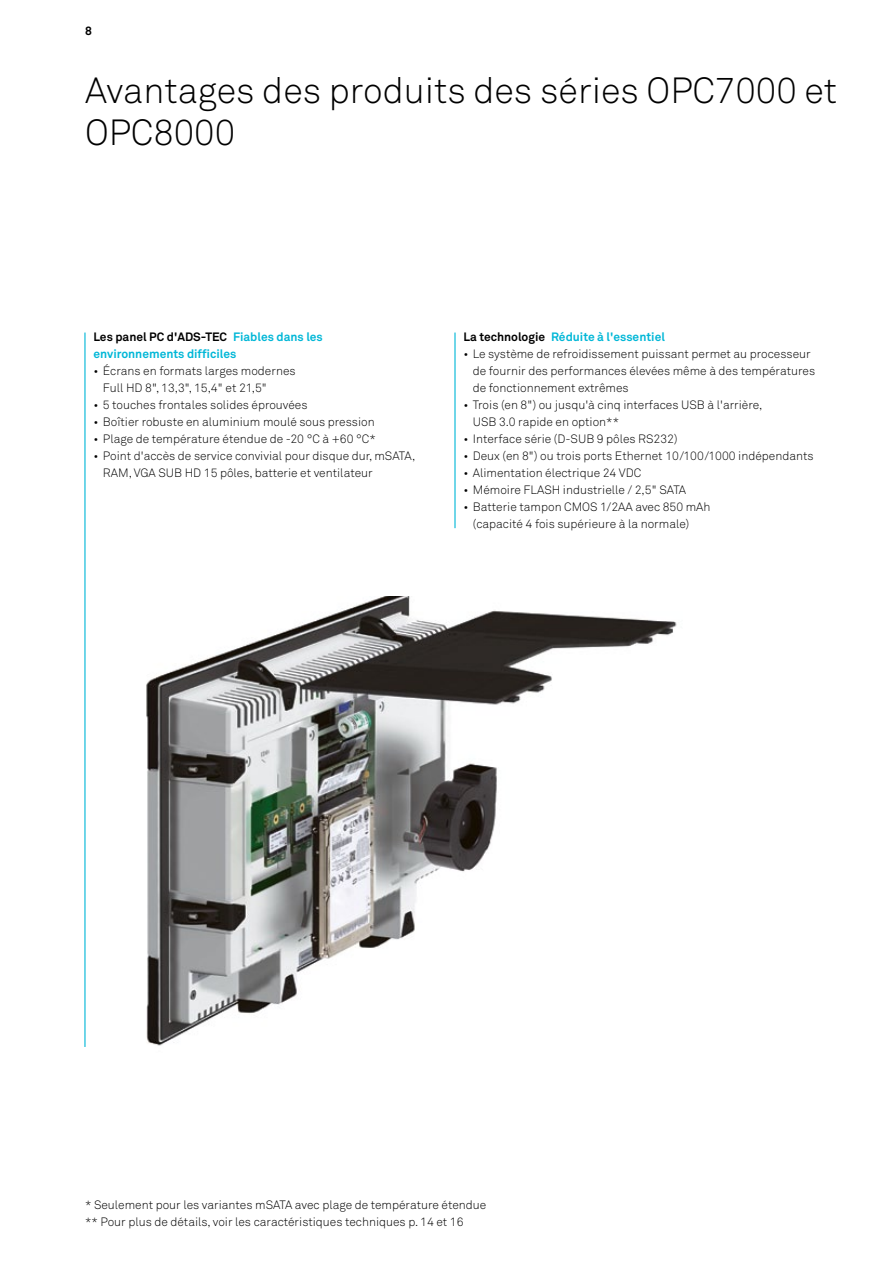
<style>
.page{position:relative;width:893px;height:1263px;background:#fff}
.page>*{position:absolute;margin:0;border:0;box-sizing:border-box;transform-origin:0 0}
.t1{font:300 36px/42.5px "Akkurat";color:#000}
.t2{font:300 12px/17px "Akkurat";color:#000}
.t3{font:700 12px/17px "Akkurat";color:#00b7d7}
.t4{font:700 12px "Akkurat";color:#000}
.s1{color:#000}
</style>
<div class="page">
<img style="left:146px;top:596px;width:531px;height:450px">
<hr style="left:84px;top:333px;width:2px;height:714px;background:#00b7d7">
<hr style="left:454px;top:333px;width:2px;height:195px;background:#00b7d7">
<p class="t4" style="left:85px;top:23px;width:8px">8</p>
<h1 class="t1" style="left:85px;top:68px;width:754px">Avantages des produits des séries OPC7000 et<br>OPC8000</h1>
<p class="t3" style="left:94px;top:328px;width:231px"><span class="s1">Les panel PC d'ADS-TEC</span> Fiables dans les environnements difficiles</p>
<p class="t2" style="left:103px;top:362px;width:194px;text-indent:-9px">• Écrans en formats larges modernes<br>Full HD 8", 13,3", 15,4" et 21,5"</p>
<p class="t2" style="left:94px;top:396px;width:215px">• 5 touches frontales solides éprouvées</p>
<p class="t2" style="left:94px;top:413px;width:283px">• Boîtier robuste en aluminium moulé sous pression</p>
<p class="t2" style="left:94px;top:430px;width:284px">• Plage de température étendue de -20 °C à +60 °C*</p>
<p class="t2" style="left:103px;top:447px;width:314px;text-indent:-9px">• Point d'accès de service convivial pour disque dur, mSATA,<br>RAM, VGA SUB HD 15 pôles, batterie et ventilateur</p>
<p class="t3" style="left:463px;top:328px;width:203px"><span class="s1">La technologie</span> Réduite à l'essentiel</p>
<p class="t2" style="left:473px;top:345px;width:344px;text-indent:-9px">• Le système de refroidissement puissant permet au processeur de fournir des performances élevées même à des températures de fonctionnement extrêmes</p>
<p class="t2" style="left:473px;top:396px;width:291px;text-indent:-9px">• Trois (en 8") ou jusqu'à cinq interfaces USB à l'arrière,<br>USB 3.0 rapide en option**</p>
<p class="t2" style="left:463px;top:430px;width:216px">• Interface série (D-SUB 9 pôles RS232)</p>
<p class="t2" style="left:463px;top:447px;width:352px">• Deux (en 8") ou trois ports Ethernet 10/100/1000 indépendants</p>
<p class="t2" style="left:463px;top:464px;width:179px">• Alimentation électrique 24 VDC</p>
<p class="t2" style="left:463px;top:481px;width:224px">• Mémoire FLASH industrielle / 2,5" SATA</p>
<p class="t2" style="left:473px;top:498px;width:239px;text-indent:-9px">• Batterie tampon CMOS 1/2AA avec 850 mAh (capacité 4 fois supérieure à la normale)</p>
<p class="t2" style="left:85px;top:1196px;width:403px">* Seulement pour les variantes mSATA avec plage de température étendue ** Pour plus de détails, voir les caractéristiques techniques p. 14 et 16</p>
</div>
